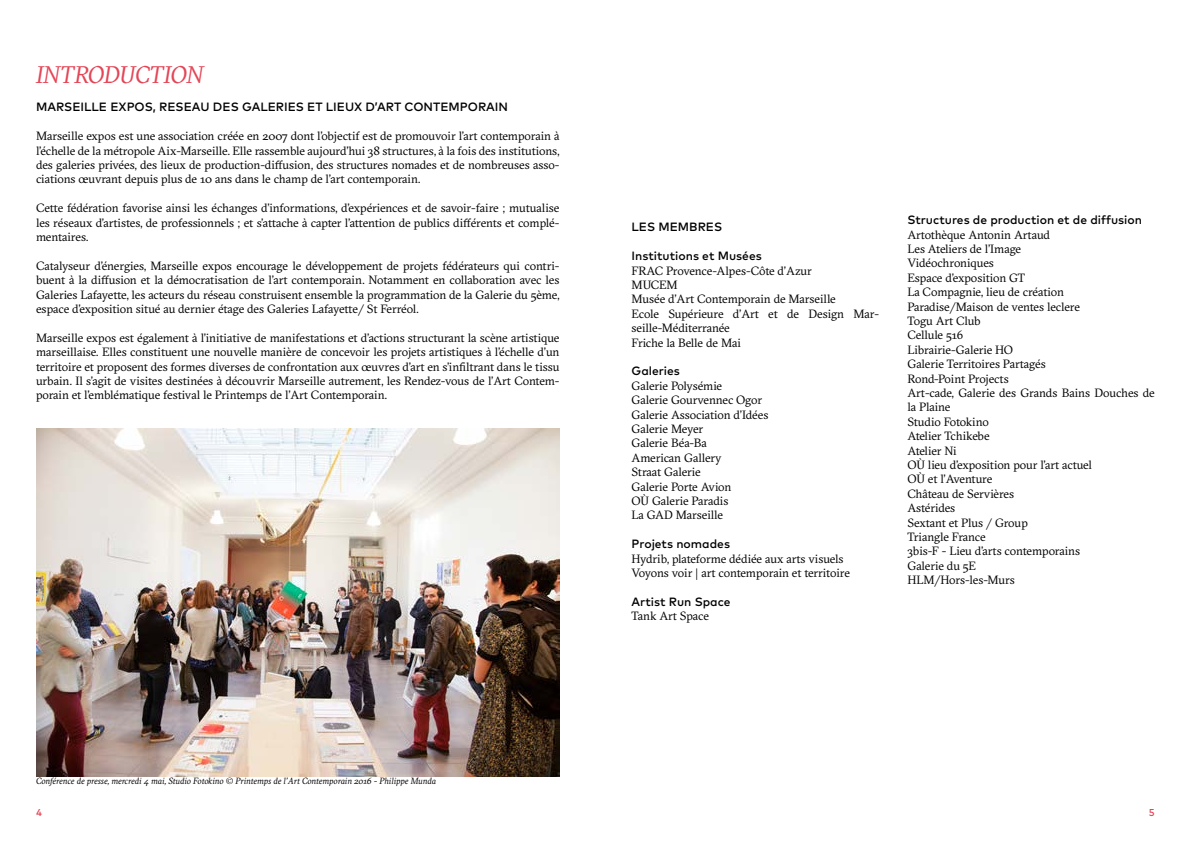
<style>
.page{position:relative;width:1191px;height:842px;background:#fff}
.page>*{position:absolute;margin:0;border:0;box-sizing:border-box;transform-origin:0 0}
.t1{font:italic 24px "GT Sectra";letter-spacing:-.01em;color:#e44556}
.t2{font:12px/14.4px "GT Sectra";letter-spacing:-.005em;color:#000;text-align:justify}
.t3{font:500 12px "Mark";color:#000}
.t4{font:500 10px "Mark";color:#e44556}
.t5{font:italic 9px "GT Sectra";letter-spacing:-.01em;color:#000}
</style>
<div class="page">
<img style="left:36px;top:428px;width:523px;height:349px">
<h1 class="t1" style="left:36px;top:59px;width:169px">INTRODUCTION</h1>
<p class="t3" style="left:36px;top:100px;width:473px">MARSEILLE EXPOS, RESEAU DES GALERIES ET LIEUX D’ART CONTEMPORAIN</p>
<p class="t2" style="left:36px;top:129px;width:525px">Marseille expos est une association créée en 2007 dont l’objectif est de promouvoir l’art contemporain à l’échelle de la métropole Aix-Marseille. Elle rassemble aujourd’hui 38 structures, à la fois des institutions, des galeries privées, des lieux de production-diffusion, des structures nomades et de nombreuses asso&shy;ciations œuvrant depuis plus de 10 ans dans le champ de l’art contemporain.</p>
<p class="t2" style="left:36px;top:201px;width:525px">Cette fédération favorise ainsi les échanges d’informations, d’expériences et de savoir-faire ; mutualise les réseaux d’artistes, de professionnels ; et s’attache à capter l’attention de publics différents et complé&shy;mentaires.</p>
<p class="t2" style="left:36px;top:258px;width:525px">Catalyseur d’énergies, Marseille expos encourage le développement de projets fédérateurs qui contri&shy;buent à la diffusion et la démocratisation de l’art contemporain. Notamment en collaboration avec les Galeries Lafayette, les acteurs du réseau construisent ensemble la programmation de la Galerie du 5ème, espace d’exposition situé au dernier étage des Galeries Lafayette/ St Ferréol.</p>
<p class="t2" style="left:36px;top:330px;width:525px">Marseille expos est également à l’initiative de manifestations et d’actions structurant la scène artistique marseillaise. Elles constituent une nouvelle manière de concevoir les projets artistiques à l’échelle d’un territoire et proposent des formes diverses de confrontation aux œuvres d’art en s’infiltrant dans le tissu urbain. Il s’agit de visites destinées à découvrir Marseille autrement, les Rendez-vous de l’Art Contem&shy;porain et l’emblématique festival le Printemps de l’Art Contemporain.</p>
<p class="t5" style="left:36px;top:775px;width:401px">Conférence de presse, mercredi 4 mai, Studio Fotokino © Printemps de l’Art Contemporain 2016 - Philippe Munda</p>
<p class="t3" style="left:631px;top:220px;width:92px">LES MEMBRES</p>
<p class="t3" style="left:631px;top:249px;width:132px">Institutions et Musées</p>
<p class="t2" style="left:631px;top:263px;width:249px;text-align:left">FRAC Provence-Alpes-Côte d’Azur<br>MUCEM<br>Musée d’Art Contemporain de Marseille<br>Ecole Supérieure d’Art et de Design Mar&shy;seille-Méditerranée<br>Friche la Belle de Mai</p>
<p class="t3" style="left:631px;top:364px;width:50px">Galeries</p>
<p class="t2" style="left:631px;top:378px;width:138px;text-align:left">Galerie Polysémie<br>Galerie Gourvennec Ogor<br>Galerie Association d’Idées<br>Galerie Meyer<br>Galerie Béa-Ba<br>American Gallery<br>Straat Galerie<br>Galerie Porte Avion<br>OÙ Galerie Paradis<br>La GAD Marseille</p>
<p class="t3" style="left:631px;top:537px;width:100px">Projets nomades</p>
<p class="t2" style="left:631px;top:551px;width:220px">Hydrib, plateforme dédiée aux arts visuels<br>Voyons voir | art contemporain et territoire</p>
<p class="t3" style="left:631px;top:595px;width:101px">Artist Run Space</p>
<p class="t2" style="left:631px;top:609px;width:79px">Tank Art Space</p>
<p class="t3" style="left:907px;top:213px;width:236px">Structures de production et de diffusion</p>
<p class="t2" style="left:907px;top:227px;width:249px;text-align:left">Artothèque Antonin Artaud<br>Les Ateliers de l’Image<br>Vidéochroniques<br>Espace d’exposition GT<br>La Compagnie, lieu de création<br>Paradise/Maison de ventes leclere<br>Togu Art Club<br>Cellule 516<br>Librairie-Galerie HO<br>Galerie Territoires Partagés<br>Rond-Point Projects<br>Art-cade, Galerie des Grands Bains Douches de la Plaine<br>Studio Fotokino<br>Atelier Tchikebe<br>Atelier Ni<br>OÙ lieu d’exposition pour l’art actuel<br>OÙ et l’Aventure<br>Château de Servières<br>Astérides<br>Sextant et Plus / Group<br>Triangle France<br>3bis-F - Lieu d’arts contemporains<br>Galerie du 5E<br>HLM/Hors-les-Murs</p>
<p class="t4" style="left:36px;top:807px;width:7px">4</p>
<p class="t4" style="left:1149px;top:807px;width:7px">5</p>
</div>
